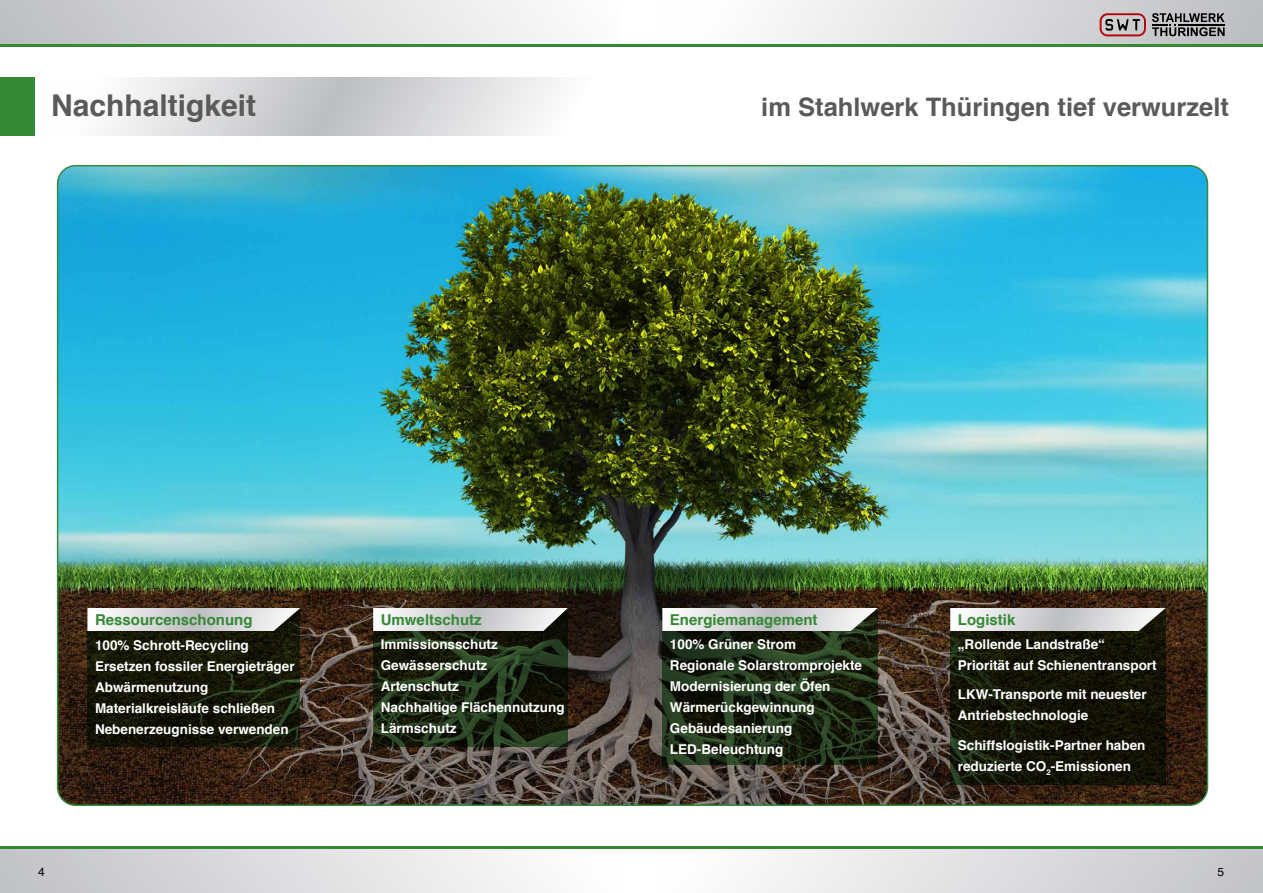
<style>
.page{position:relative;width:1263px;height:893px;background:#fff}
.page>*{position:absolute;margin:0;border:0;box-sizing:border-box;transform-origin:0 0}
.t1{font:700 30px "Helvetica";color:#5a5a5a}
.t2{font:700 25.5px "Helvetica";color:#5a5a5a}
.t3{font:700 15px "Helvetica";color:#358835}
.t4{font:700 13.5px/21px "Helvetica";color:#fff}
.t5{font:12px "Helvetica";color:#000}
</style>
<div class="page">
<div style="left:0;top:848px;width:623px;height:45px;background:linear-gradient(to right,#c1c2c5,#fff)"></div>
<div style="left:656px;top:848px;width:607px;height:45px;background:linear-gradient(to right,#fff,#c4c4c7)"></div>
<hr style="left:0;top:846px;width:1263px;height:2px;background:#358835">
<div style="left:0;top:0;width:621px;height:45px;background:linear-gradient(to right,#bebfc2,#fdfdfd)"></div>
<div style="left:654px;top:0;width:609px;height:45px;background:linear-gradient(to right,#fff,#bcbcbf)"></div>
<svg style="left:1152px;top:13px;width:72px;height:23px;background:#6d6d6f"></svg>
<svg style="left:1100px;top:13px;width:46px;height:23px"></svg>
<hr style="left:0;top:45px;width:1263px;height:2px;background:#358835">
<svg style="left:34px;top:78px;width:522px;height:58px"></svg>
<div style="left:0;top:78px;width:34px;height:58px;background:#358835"></div>
<img style="left:58px;top:166px;width:1149px;height:639px">
<svg style="left:950px;top:631px;width:216px;height:153px;background:#141507"></svg>
<svg style="left:662px;top:631px;width:216px;height:134px;background:#1d2a15"></svg>
<svg style="left:373px;top:631px;width:195px;height:115px;background:#1c2712"></svg>
<svg style="left:87px;top:631px;width:213px;height:115px;background:#161808"></svg>
<svg style="left:87px;top:608px;width:213px;height:23px"></svg>
<svg style="left:373px;top:608px;width:195px;height:23px"></svg>
<svg style="left:662px;top:608px;width:216px;height:23px"></svg>
<svg style="left:950px;top:608px;width:216px;height:23px"></svg>
<h1 class="t1" style="left:51px;top:81px;width:207px">Nachhaltigkeit</h1>
<h2 class="t2" style="left:761px;top:87px;width:469px">im Stahlwerk Thüringen tief verwurzelt</h2>
<p class="t3" style="left:95px;top:607px;width:159px">Ressourcenschonung</p>
<p class="t3" style="left:381px;top:607px;width:102px">Umweltschutz</p>
<p class="t3" style="left:670px;top:607px;width:149px">Energiemanagement</p>
<p class="t4" style="left:670px;top:634px;width:194px">100% Grüner Strom<br>Regionale Solarstromprojekte<br>Modernisierung der Öfen<br>Wärmerückgewinnung<br>Gebäudesanierung<br>LED-Beleuchtung</p>
<p class="t4" style="left:381px;top:634px;width:185px">Immissionsschutz<br>Gewässerschutz<br>Artenschutz<br>Nachhaltige Flächennutzung<br>Lärmschutz</p>
<p class="t4" style="left:95px;top:634px;width:201px">100% Schrott-Recycling<br>Ersetzen fossiler Energieträger<br>Abwärmenutzung<br>Materialkreisläufe schließen<br>Nebenerzeugnisse verwenden</p>
<p class="t3" style="left:958px;top:608px;width:59px">Logistik</p>
<p class="t4" style="left:958px;top:634px;width:200px">„Rollende Landstraße“<br>Priorität auf Schienentransport</p>
<p class="t4" style="left:958px;top:684px;width:190px">LKW-Transporte mit neuester<br>Antriebstechnologie</p>
<p class="t4" style="left:958px;top:735px;width:189px">Schiffslogistik-Partner haben reduzierte CO<sub>2</sub>-Emissionen</p>
<p class="t5" style="left:38px;top:863px;width:8px">4</p>
<p class="t5" style="left:1217px;top:863px;width:8px">5</p>
</div>
